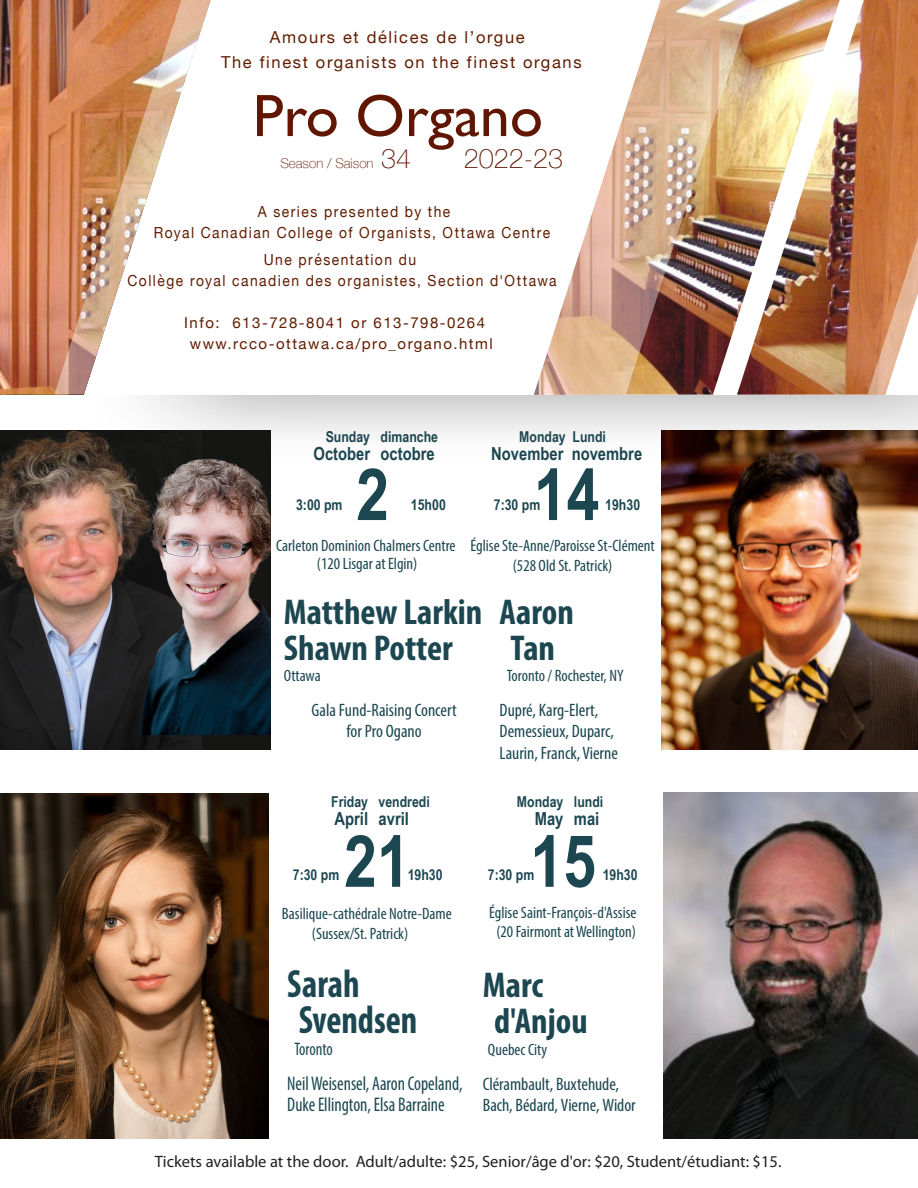
<style>
.page{position:relative;width:918px;height:1188px;background:#fff}
.page>*{position:absolute;margin:0;border:0;box-sizing:border-box;transform-origin:0 0}
.t1{font:700 72px "Arial Narrow";color:#1c4650}
.t2{font:60px "Gill Sans";color:#601600}
.t3{font:700 condensed 39.6px "Myriad Pro";color:#1c4650;scale:.91 1}
.t4{font:700 condensed 36px "Myriad Pro";color:#1c4650}
.t5{font:100 27px "Helvetica Neue";color:#601600}
.t6{font:condensed 19.8px/21.6px "Myriad Pro";color:#1c4650;scale:.91 1}
.t7{font:condensed 18.15px "Myriad Pro";letter-spacing:-.005em;color:#1c4650;scale:.91 1}
.t8{font:condensed 18px/21.6px "Myriad Pro";color:#1c4650}
.t9{font:700 18px "Arial Narrow";color:#1c4650}
.t10{font:condensed 16.5px "Myriad Pro";color:#1c4650}
.t11{font:16.5px "Myriad Pro";color:#231f20}
.t12{font:16.5px "Helvetica Neue";letter-spacing:.1em;color:#601c00}
.t13{font:15.3px "Helvetica Neue";letter-spacing:.105em;color:#601c00;scale:.91 1}
.t14{font:700 15px "Arial Narrow";color:#1c4650}
.t15{font:15px "Helvetica Neue";letter-spacing:.1em;color:#601c00}
.t16{font:100 13.5px "Helvetica Neue";color:#601600}
.s1{font-size:27px}
</style>
<div class="page">
<svg style="left:49px;top:395px;width:869px;height:94px"></svg>
<img style="left:840px;top:0;width:78px;height:395px">
<svg style="left:867px;top:211px;width:51px;height:184px"></svg>
<img style="left:755px;top:0;width:85px;height:395px">
<img style="left:534px;top:0;width:221px;height:395px">
<img style="left:0;top:0;width:54px;height:395px">
<svg style="left:54px;top:0;width:157px;height:395px"></svg>
<img style="left:662px;top:430px;width:256px;height:319px">
<img style="left:663px;top:792px;width:255px;height:346px">
<img style="left:0;top:794px;width:268px;height:344px">
<img style="left:0;top:431px;width:202px;height:319px">
<div style="left:202px;top:430px;width:69px;height:320px;background:#151513"></div>
<img style="left:139px;top:457px;width:131px;height:277px">
<p class="t12" style="left:270px;top:25px;width:256px">Amours et délices de l’orgue</p>
<p class="t12" style="left:221px;top:50px;width:362px">The finest organists on the finest organs</p>
<p class="t2" style="left:253px;top:81px;width:292px">Pro Organo</p>
<p class="t16" style="left:280px;top:153px;width:132px">Season / Saison <span class="s1">34</span></p>
<p class="t5" style="left:464px;top:138px;width:101px">2022-23</p>
<p class="t13" style="left:258px;top:200px;width:213px">A series presented by the</p>
<p class="t13" style="left:154px;top:221px;width:437px">Royal Canadian College of Organists, Ottawa Centre</p>
<p class="t13" style="left:264px;top:249px;width:169px">Une présentation du</p>
<p class="t13" style="left:128px;top:270px;width:473px">Collège royal canadien des organistes, Section d'Ottawa</p>
<p class="t15" style="left:184px;top:312px;width:302px">Info: 613-728-8041 or 613-798-0264</p>
<p class="t15" style="left:190px;top:333px;width:304px">www.rcco-ottawa.ca/pro_organo.html</p>
<p class="t14" style="left:326px;top:425px;width:114px">Sunday dimanche</p>
<p class="t9" style="left:314px;top:440px;width:123px">October octobre</p>
<p class="t14" style="left:296px;top:493px;width:48px">3:00 pm</p>
<p class="t14" style="left:411px;top:493px;width:36px">15h00</p>
<p class="t14" style="left:494px;top:493px;width:48px">7:30 pm</p>
<p class="t14" style="left:605px;top:493px;width:36px">19h30</p>
<p class="t14" style="left:519px;top:425px;width:88px">Monday Lundi</p>
<p class="t9" style="left:491px;top:440px;width:152px">November novembre</p>
<p class="t1" style="left:356px;top:440px;width:34px">2</p>
<p class="t1" style="left:534px;top:440px;width:67px">14</p>
<p class="t10" style="left:276px;top:535px;width:181px">Carleton Dominion Chalmers Centre</p>
<p class="t10" style="left:317px;top:553px;width:102px">(120 Lisgar at Elgin)</p>
<p class="t10" style="left:471px;top:535px;width:186px">Église Ste-Anne/Paroisse St-Clément</p>
<p class="t10" style="left:513px;top:555px;width:101px">(528 Old St. Patrick)</p>
<p class="t4" style="left:284px;top:589px;width:200px">Matthew Larkin</p>
<p class="t4" style="left:284px;top:625px;width:171px">Shawn Potter</p>
<p class="t10" style="left:284px;top:665px;width:38px">Ottawa</p>
<p class="t8" style="left:312px;top:699px;width:146px">Gala Fund-Raising Concert</p>
<p class="t8" style="left:346px;top:721px;width:77px">for Pro Ogano</p>
<p class="t14" style="left:331px;top:790px;width:100px">Friday vendredi</p>
<p class="t9" style="left:334px;top:805px;width:76px">April avril</p>
<p class="t4" style="left:500px;top:589px;width:76px">Aaron</p>
<p class="t4" style="left:511px;top:625px;width:46px">Tan</p>
<p class="t10" style="left:507px;top:665px;width:118px">Toronto / Rochester, NY</p>
<p class="t8" style="left:500px;top:699px;width:120px">Dupré, Karg-Elert,<br>Demessieux, Duparc,<br>Laurin, Franck, Vierne</p>
<p class="t14" style="left:517px;top:790px;width:88px">Monday lundi</p>
<p class="t9" style="left:535px;top:805px;width:66px">May mai</p>
<p class="t1" style="left:344px;top:807px;width:67px">21</p>
<p class="t14" style="left:293px;top:863px;width:48px">7:30 pm</p>
<p class="t14" style="left:408px;top:863px;width:36px">19h30</p>
<p class="t10" style="left:282px;top:904px;width:171px">Basilique-cathédrale Notre-Dame</p>
<p class="t10" style="left:312px;top:923px;width:98px">(Sussex/St. Patrick)</p>
<p class="t3" style="left:287px;top:959px;width:81px">Sarah</p>
<p class="t3" style="left:299px;top:995px;width:132px">Svendsen</p>
<p class="t7" style="left:294px;top:1038px;width:44px">Toronto</p>
<p class="t6" style="left:287px;top:1072px;width:194px">Neil Weisensel, Aaron Copeland,<br>Duke Ellington, Elsa Barraine</p>
<p class="t1" style="left:530px;top:807px;width:67px">15</p>
<p class="t14" style="left:488px;top:863px;width:48px">7:30 pm</p>
<p class="t14" style="left:603px;top:863px;width:36px">19h30</p>
<p class="t10" style="left:489px;top:902px;width:149px">Église Saint-François-d'Assise</p>
<p class="t10" style="left:496px;top:922px;width:141px">(20 Fairmont at Wellington)</p>
<p class="t4" style="left:483px;top:963px;width:62px">Marc</p>
<p class="t4" style="left:494px;top:999px;width:95px">d'Anjou</p>
<p class="t10" style="left:488px;top:1039px;width:61px">Quebec City</p>
<p class="t8" style="left:483px;top:1073px;width:154px">Clérambault, Buxtehude,<br>Bach, Bédard, Vierne, Widor</p>
<p class="t11" style="left:155px;top:1152px;width:628px">Tickets available at the door. Adult/adulte: $25, Senior/âge d'or: $20, Student/étudiant: $15.</p>
</div>
